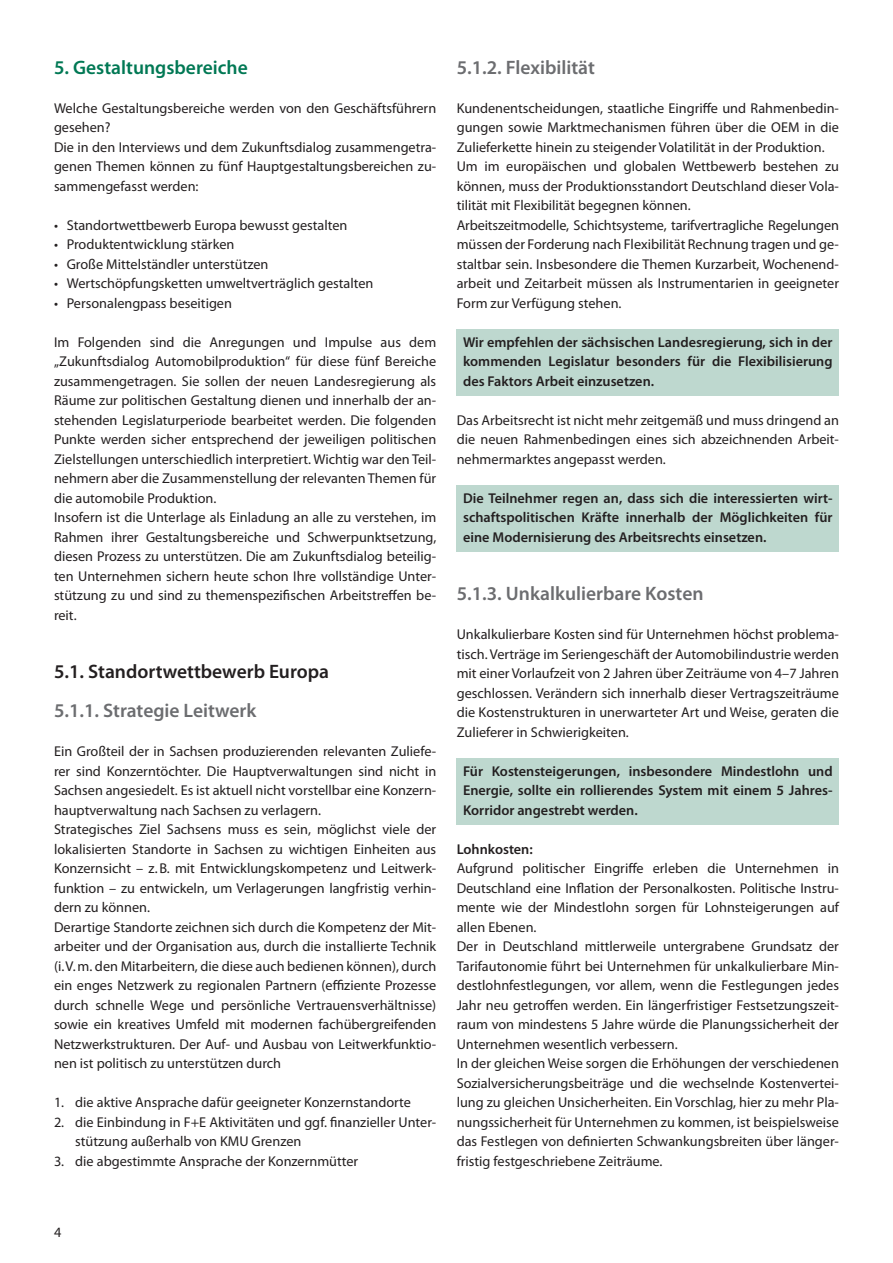
<style>
.page{position:relative;width:893px;height:1263px;background:#fff}
.page>*{position:absolute;margin:0;border:0;box-sizing:border-box;transform-origin:0 0}
.Zwischentitel_grau{font:600 19.5px "Myriad Pro";color:#6c6d70}
.Zwischentitel_schwar{font:600 19.5px "Myriad Pro";color:#231f20}
.Zwischentitel_grün{font:600 19.5px "Myriad Pro";color:#007854}
.Fließtext_9_5pt{font:14.25px/19.5px "Myriad Pro";color:#231f20;text-align:justify}
.Fließtext_9_5pt_absa{font:600 14.25px/19.5px "Myriad Pro";color:#231f20;text-align:justify}
.Fließtext_9_5pt-2{font:600 14.25px "Myriad Pro";color:#231f20}
</style>
<div class="page">
<div style="left:457px;top:329px;width:382px;height:66px;background:#bed8cf"></div>
<div style="left:457px;top:485px;width:382px;height:66px;background:#bed8cf"></div>
<div style="left:457px;top:758px;width:382px;height:66px;background:#bed8cf"></div>
<p class="Zwischentitel_grün" style="left:54px;top:55px;width:195px">5. Gestaltungsbereiche</p>
<p class="Fließtext_9_5pt" style="left:54px;top:98px;width:384px">Welche Gestaltungsbereiche werden von den Geschäftsführern gesehen?</p>
<p class="Fließtext_9_5pt" style="left:54px;top:137px;width:384px">Die in den Interviews und dem Zukunftsdialog zusammengetra&shy;genen Themen können zu fünf Hauptgestaltungsbereichen zu&shy;sammengefasst werden:</p>
<p class="Fließtext_9_5pt" style="left:54px;top:215px;width:295px">• Standortwettbewerb Europa bewusst gestalten</p>
<p class="Fließtext_9_5pt" style="left:54px;top:234px;width:182px">• Produktentwicklung stärken</p>
<p class="Fließtext_9_5pt" style="left:54px;top:254px;width:216px">• Große Mittelständler unterstützen</p>
<p class="Fließtext_9_5pt" style="left:54px;top:273px;width:321px">• Wertschöpfungsketten umweltverträglich gestalten</p>
<p class="Fließtext_9_5pt" style="left:54px;top:293px;width:180px">• Personalengpass beseitigen</p>
<p class="Fließtext_9_5pt" style="left:54px;top:332px;width:384px">Im Folgenden sind die Anregungen und Impulse aus dem „Zukunftsdialog Automobilproduktion“ für diese fünf Bereiche zusammengetragen. Sie sollen der neuen Landesregierung als Räume zur politischen Gestaltung dienen und innerhalb der an&shy;stehenden Legislaturperiode bearbeitet werden. Die folgenden Punkte werden sicher entsprechend der jeweiligen politischen Zielstellungen unterschiedlich interpretiert. Wichtig war den Teil&shy;nehmern aber die Zusammenstellung der relevanten Themen für die automobile Produktion.</p>
<p class="Fließtext_9_5pt" style="left:54px;top:507px;width:384px">Insofern ist die Unterlage als Einladung an alle zu verstehen, im Rahmen ihrer Gestaltungsbereiche und Schwerpunktsetzung, diesen Prozess zu unterstützen. Die am Zukunftsdialog beteilig&shy;ten Unternehmen sichern heute schon Ihre vollständige Unter&shy;stützung zu und sind zu themenspezifischen Arbeitstreffen be&shy;reit.</p>
<p class="Zwischentitel_schwar" style="left:54px;top:659px;width:277px">5.1. Standortwettbewerb Europa</p>
<p class="Zwischentitel_grau" style="left:54px;top:698px;width:204px">5.1.1. Strategie Leitwerk</p>
<p class="Fließtext_9_5pt" style="left:54px;top:741px;width:384px">Ein Großteil der in Sachsen produzierenden relevanten Zuliefe&shy;rer sind Konzerntöchter. Die Hauptverwaltungen sind nicht in Sachsen angesiedelt. Es ist aktuell nicht vorstellbar eine Konzern&shy;hauptverwaltung nach Sachsen zu verlagern.</p>
<p class="Fließtext_9_5pt" style="left:54px;top:819px;width:384px">Strategisches Ziel Sachsens muss es sein, möglichst viele der lokalisierten Standorte in Sachsen zu wichtigen Einheiten aus Konzernsicht – z.B. mit Entwicklungskompetenz und Leitwerk&shy;funktion – zu entwickeln, um Verlagerungen langfristig verhin&shy;dern zu können.</p>
<p class="Fließtext_9_5pt" style="left:54px;top:917px;width:384px">Derartige Standorte zeichnen sich durch die Kompetenz der Mit&shy;arbeiter und der Organisation aus, durch die installierte Technik (i.V.m. den Mitarbeitern, die diese auch bedienen können), durch ein enges Netzwerk zu regionalen Partnern (effiziente Prozesse durch schnelle Wege und persönliche Vertrauensverhältnisse) sowie ein kreatives Umfeld mit modernen fachübergreifenden Netzwerkstrukturen. Der Auf- und Ausbau von Leitwerkfunktio&shy;nen ist politisch zu unterstützen durch</p>
<p class="Fließtext_9_5pt" style="left:54px;top:1092px;width:359px">1. die aktive Ansprache dafür geeigneter Konzernstandorte</p>
<p class="Fließtext_9_5pt" style="left:75px;top:1112px;width:362px;text-indent:-21px">2. die Einbindung in F+E Aktivitäten und ggf. finanzieller Unter&shy;stützung außerhalb von KMU Grenzen</p>
<p class="Fließtext_9_5pt" style="left:54px;top:1151px;width:306px">3. die abgestimmte Ansprache der Konzernmütter</p>
<p class="Zwischentitel_grau" style="left:457px;top:55px;width:140px">5.1.2. Flexibilität</p>
<p class="Fließtext_9_5pt" style="left:457px;top:98px;width:384px">Kundenentscheidungen, staatliche Eingriffe und Rahmenbedin&shy;gungen sowie Marktmechanismen führen über die OEM in die Zulieferkette hinein zu steigender Volatilität in der Produktion.</p>
<p class="Fließtext_9_5pt" style="left:457px;top:156px;width:384px">Um im europäischen und globalen Wettbewerb bestehen zu können, muss der Produktionsstandort Deutschland dieser Vola&shy;tilität mit Flexibilität begegnen können.</p>
<p class="Fließtext_9_5pt" style="left:457px;top:215px;width:384px">Arbeitszeitmodelle, Schichtsysteme, tarifvertragliche Regelungen müssen der Forderung nach Flexibilität Rechnung tragen und ge&shy;staltbar sein. Insbesondere die Themen Kurzarbeit, Wochenend&shy;arbeit und Zeitarbeit müssen als Instrumentarien in geeigneter Form zur Verfügung stehen.</p>
<p class="Fließtext_9_5pt_absa" style="left:463px;top:332px;width:371px">Wir empfehlen der sächsischen Landesregierung, sich in der kommenden Legislatur besonders für die Flexibilisierung des Faktors Arbeit einzusetzen.</p>
<p class="Fließtext_9_5pt" style="left:457px;top:410px;width:384px">Das Arbeitsrecht ist nicht mehr zeitgemäß und muss dringend an die neuen Rahmenbedingen eines sich abzeichnenden Arbeit&shy;nehmermarktes angepasst werden.</p>
<p class="Fließtext_9_5pt_absa" style="left:463px;top:488px;width:371px">Die Teilnehmer regen an, dass sich die interessierten wirt&shy;schaftspolitischen Kräfte innerhalb der Möglichkeiten für eine Modernisierung des Arbeitsrechts einsetzen.</p>
<p class="Zwischentitel_grau" style="left:457px;top:581px;width:248px">5.1.3. Unkalkulierbare Kosten</p>
<p class="Fließtext_9_5pt" style="left:457px;top:624px;width:384px">Unkalkulierbare Kosten sind für Unternehmen höchst problema&shy;tisch. Verträge im Seriengeschäft der Automobilindustrie werden mit einer Vorlaufzeit von 2 Jahren über Zeiträume von 4–7 Jahren geschlossen. Verändern sich innerhalb dieser Vertragszeiträume die Kostenstrukturen in unerwarteter Art und Weise, geraten die Zulieferer in Schwierigkeiten.</p>
<p class="Fließtext_9_5pt_absa" style="left:463px;top:761px;width:371px">Für Kostensteigerungen, insbesondere Mindestlohn und Energie, sollte ein rollierendes System mit einem 5 Jahres-Korridor angestrebt werden.</p>
<p class="Fließtext_9_5pt-2" style="left:457px;top:840px;width:78px">Lohnkosten:</p>
<p class="Fließtext_9_5pt" style="left:457px;top:858px;width:384px">Aufgrund politischer Eingriffe erleben die Unternehmen in Deutschland eine Inflation der Personalkosten. Politische Instru&shy;mente wie der Mindestlohn sorgen für Lohnsteigerungen auf allen Ebenen.</p>
<p class="Fließtext_9_5pt" style="left:457px;top:936px;width:384px">Der in Deutschland mittlerweile untergrabene Grundsatz der Tarifautonomie führt bei Unternehmen für unkalkulierbare Min&shy;destlohnfestlegungen, vor allem, wenn die Festlegungen jedes Jahr neu getroffen werden. Ein längerfristiger Festsetzungszeit&shy;raum von mindestens 5 Jahre würde die Planungssicherheit der Unternehmen wesentlich verbessern.</p>
<p class="Fließtext_9_5pt" style="left:457px;top:1053px;width:384px">In der gleichen Weise sorgen die Erhöhungen der verschiedenen Sozialversicherungsbeiträge und die wechselnde Kostenvertei&shy;lung zu gleichen Unsicherheiten. Ein Vorschlag, hier zu mehr Pla&shy;nungssicherheit für Unternehmen zu kommen, ist beispielsweise das Festlegen von definierten Schwankungsbreiten über länger&shy;fristig festgeschriebene Zeiträume.</p>
<p class="Fließtext_9_5pt" style="left:54px;top:1222px;width:9px">4</p>
</div>
